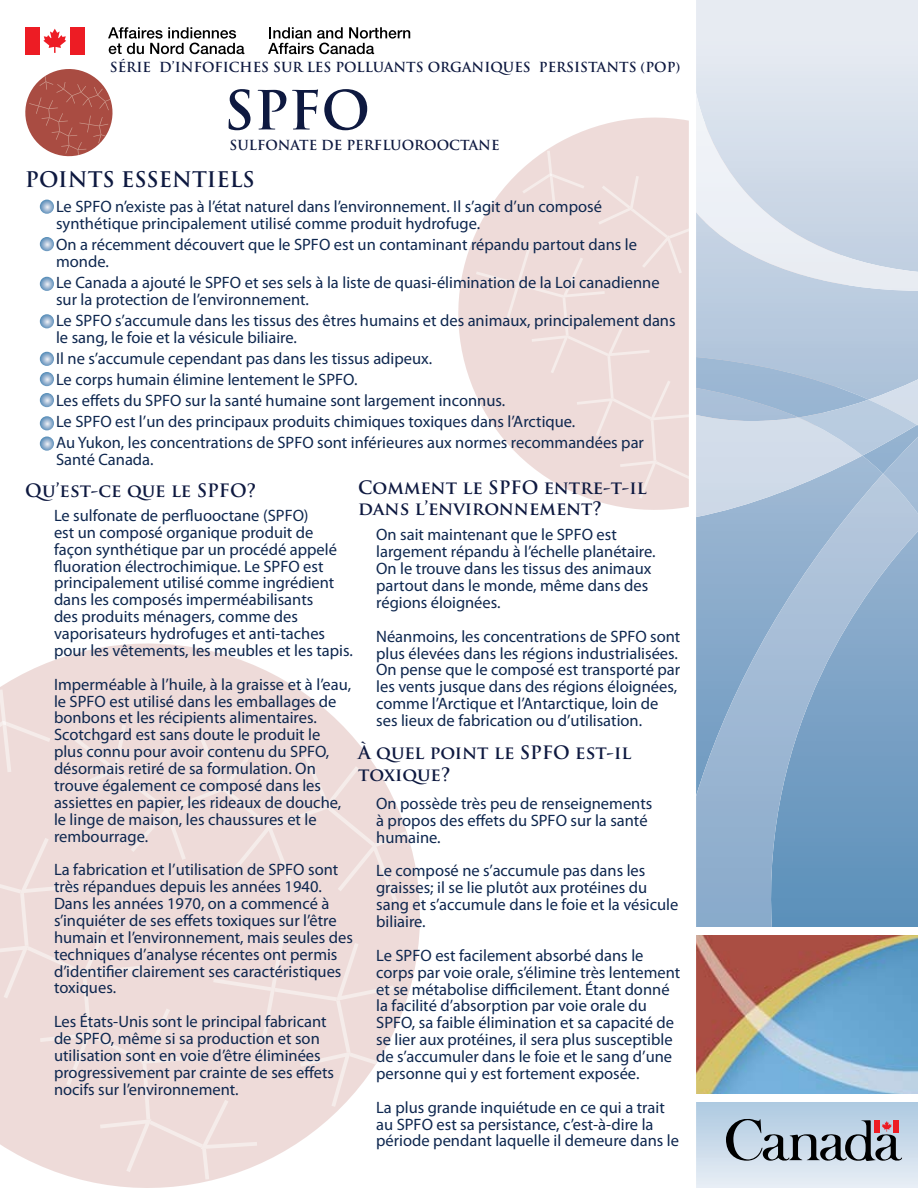
<style>
.page{position:relative;width:918px;height:1188px;background:#fff}
.page>*{position:absolute;margin:0;border:0;box-sizing:border-box;transform-origin:0 0}
.t1{font:700 52.5px "Trajan Pro";color:#0e1940}
.t2{font:700 21px "Trajan Pro";color:#0e1940}
.t3{font:700 18px/21.6px "Trajan Pro";color:#0e1940}
.t4{font:16.5px/17px "Myriad Pro";color:#0e274f}
.t5{font:700 13.5px "Trajan Pro";color:#0e1940}
</style>
<div class="page">
<svg style="left:0;top:644px;width:420px;height:544px"></svg>
<svg style="left:0;top:901px;width:209px;height:279px;background:#efdedc"></svg>
<svg style="left:0;top:945px;width:29px;height:53px;background:#efdedc"></svg>
<svg style="left:40px;top:919px;width:354px;height:253px;background:#efdfdd"></svg>
<svg style="left:0;top:690px;width:407px;height:211px;background:#efdedc"></svg>
<svg style="left:458px;top:118px;width:231px;height:276px"></svg>
<svg style="left:476px;top:272px;width:30px;height:170px;background:#f0dfdd"></svg>
<svg style="left:25px;top:69px;width:87px;height:87px"></svg>
<div style="left:696px;top:0;width:222px;height:91px;background:#e6eaf2"></div>
<div style="left:695px;top:1101px;width:223px;height:87px;background:linear-gradient(to bottom,#acc8e0,#e8eef5)"></div>
<img style="left:696px;top:935px;width:222px;height:159px">
<svg style="left:696px;top:517px;width:222px;height:410px;background:#86a9ca"></svg>
<div style="left:696px;top:91px;width:222px;height:60px;background:#d9e2ec"></div>
<svg style="left:506px;top:151px;width:412px;height:366px;background:#d6d6df"></svg>
<div style="left:695px;top:1094px;width:223px;height:8px;background:#fff"></div>
<div style="left:689px;top:0;width:7px;height:1188px;background:#fff"></div>
<svg style="left:726px;top:1119px;width:176px;height:42px;background:#959da9"></svg>
<svg style="left:40px;top:200px;width:14px;height:14px"></svg>
<svg style="left:40px;top:237px;width:14px;height:14px"></svg>
<svg style="left:40px;top:277px;width:14px;height:14px"></svg>
<svg style="left:40px;top:352px;width:14px;height:14px"></svg>
<svg style="left:40px;top:372px;width:14px;height:14px"></svg>
<svg style="left:40px;top:393px;width:14px;height:14px"></svg>
<svg style="left:40px;top:416px;width:14px;height:14px"></svg>
<svg style="left:40px;top:436px;width:14px;height:15px"></svg>
<svg style="left:40px;top:314px;width:14px;height:14px"></svg>
<svg style="left:43px;top:29px;width:23px;height:24px"></svg>
<div style="left:25px;top:27px;width:15px;height:27px;background:#ed1c24"></div>
<div style="left:70px;top:27px;width:15px;height:27px;background:#ed1c24"></div>
<svg style="left:108px;top:27px;width:136px;height:27px"></svg>
<svg style="left:268px;top:27px;width:142px;height:27px"></svg>
<p class="t5" style="left:110px;top:58px;width:572px">SÉRIE D’INFOFICHES SUR LES POLLUANTS ORGANIQUES PERSISTANTS (POP)</p>
<h1 class="t1" style="left:224px;top:78px;width:148px">SPFO</h1>
<p class="t5" style="left:230px;top:136px;width:272px">SULFONATE DE PERFLUOROOCTANE</p>
<p class="t2" style="left:25px;top:166px;width:231px">POINTS ESSENTIELS</p>
<p class="t4" style="left:56px;top:198px;width:547px">Le SPFO n’existe pas à l’état naturel dans l’environnement. Il s’agit d’un composé synthétique principalement utilisé comme produit hydrofuge.</p>
<p class="t4" style="left:56px;top:236px;width:583px">On a récemment découvert que le SPFO est un contaminant répandu partout dans le monde.</p>
<p class="t4" style="left:56px;top:274px;width:605px">Le Canada a ajouté le SPFO et ses sels à la liste de quasi‑élimination de la Loi canadienne sur la protection de l’environnement.</p>
<p class="t4" style="left:56px;top:312px;width:621px">Le SPFO s’accumule dans les tissus des êtres humains et des animaux, principalement dans le sang, le foie et la vésicule biliaire.</p>
<p class="t4" style="left:56px;top:347px;width:589px;line-height:21px">Il ne s’accumule cependant pas dans les tissus adipeux.<br>Le corps humain élimine lentement le SPFO.<br>Les effets du SPFO sur la santé humaine sont largement inconnus.<br>Le SPFO est l’un des principaux produits chimiques toxiques dans l’Arctique.<br>Au Yukon, les concentrations de SPFO sont inférieures aux normes recommandées par</p>
<p class="t4" style="left:56px;top:450px;width:99px">Santé Canada.</p>
<p class="t3" style="left:358px;top:476px;width:290px">Comment le SPFO entre‑t‑il dans l’environnement?</p>
<p class="t4" style="left:376px;top:526px;width:281px">On sait maintenant que le SPFO est largement répandu à l’échelle planétaire.<br>On le trouve dans les tissus des animaux partout dans le monde, même dans des régions éloignées.</p>
<p class="t4" style="left:376px;top:627px;width:306px">Néanmoins, les concentrations de SPFO sont plus élevées dans les régions industrialisées.<br>On pense que le composé est transporté par les vents jusque dans des régions éloignées, comme l’Arctique et l’Antarctique, loin de ses lieux de fabrication ou d’utilisation.</p>
<p class="t3" style="left:25px;top:479px;width:233px">Qu’est‑ce que le SPFO?</p>
<p class="t4" style="left:54px;top:507px;width:300px">Le sulfonate de perfluooctane (SPFO)<br>est un composé organique produit de façon synthétique par un procédé appelé fluoration électrochimique. Le SPFO est principalement utilisé comme ingrédient dans les composés imperméabilisants<br>des produits ménagers, comme des vaporisateurs hydrofuges et anti‑taches pour les vêtements, les meubles et les tapis.</p>
<p class="t4" style="left:54px;top:675px;width:299px">Imperméable à l’huile, à la graisse et à l’eau, le SPFO est utilisé dans les emballages de bonbons et les récipients alimentaires.<br>Scotchgard est sans doute le produit le plus connu pour avoir contenu du SPFO, désormais retiré de sa formulation. On trouve également ce composé dans les assiettes en papier, les rideaux de douche, le linge de maison, les chaussures et le rembourrage.</p>
<p class="t4" style="left:54px;top:861px;width:300px">La fabrication et l’utilisation de SPFO sont très répandues depuis les années 1940.<br>Dans les années 1970, on a commencé à s’inquiéter de ses effets toxiques sur l’être humain et l’environnement, mais seules des techniques d’analyse récentes ont permis d’identifier clairement ses caractéristiques toxiques.</p>
<p class="t4" style="left:54px;top:1013px;width:282px">Les États‑Unis sont le principal fabricant de SPFO, même si sa production et son utilisation sont en voie d’être éliminées progressivement par crainte de ses effets nocifs sur l’environnement.</p>
<p class="t3" style="left:358px;top:742px;width:275px">À quel point le SPFO est‑il toxique?</p>
<p class="t4" style="left:376px;top:795px;width:278px">On possède très peu de renseignements à propos des effets du SPFO sur la santé humaine.</p>
<p class="t4" style="left:376px;top:862px;width:304px">Le composé ne s’accumule pas dans les graisses; il se lie plutôt aux protéines du sang et s’accumule dans le foie et la vésicule biliaire.</p>
<p class="t4" style="left:376px;top:946px;width:306px">Le SPFO est facilement absorbé dans le corps par voie orale, s’élimine très lentement et se métabolise difficilement. Étant donné la facilité d’absorption par voie orale du SPFO, sa faible élimination et sa capacité de se lier aux protéines, il sera plus susceptible de s’accumuler dans le foie et le sang d’une personne qui y est fortement exposée.</p>
<p class="t4" style="left:376px;top:1098px;width:304px">La plus grande inquiétude en ce qui a trait au SPFO est sa persistance, c’est‑à‑dire la période pendant laquelle il demeure dans le</p>
</div>
